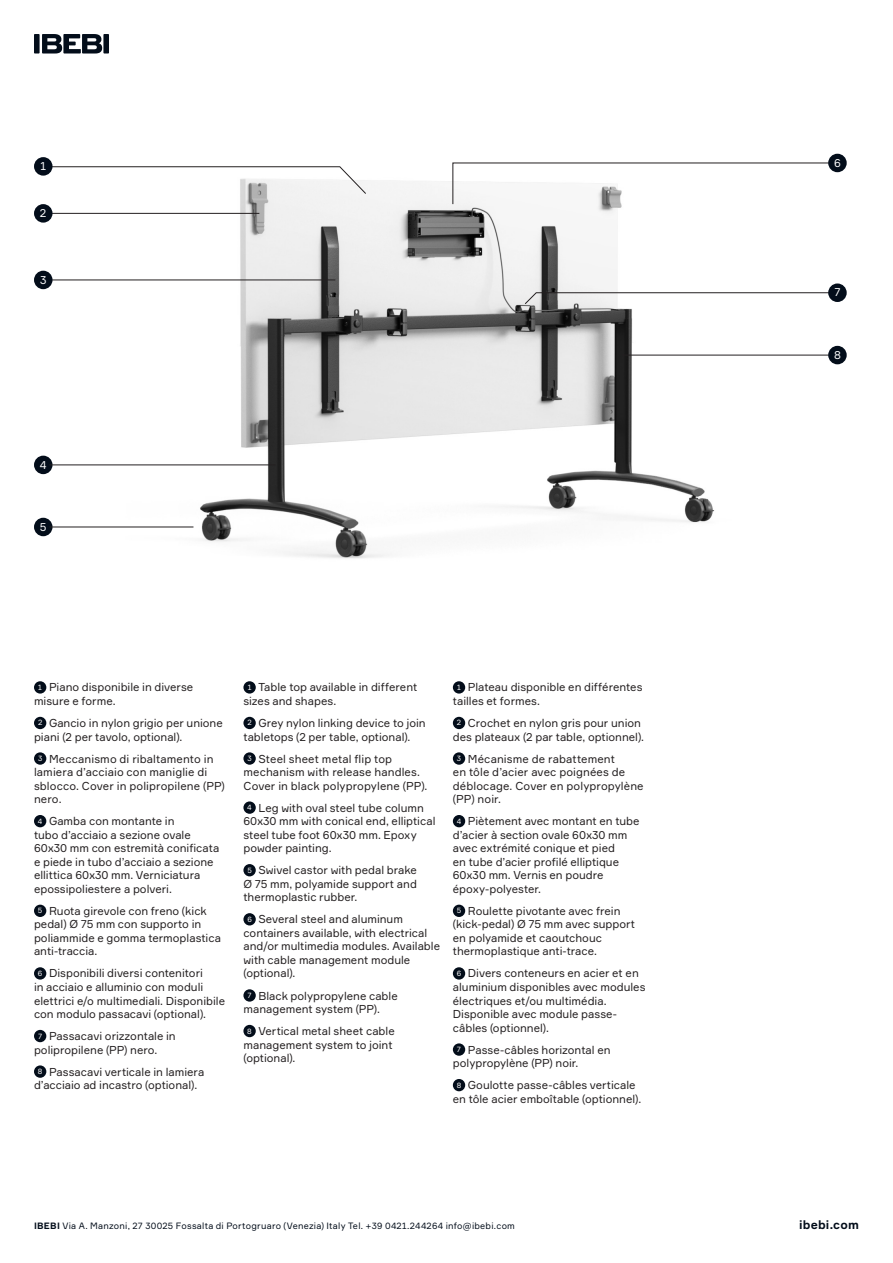
<style>
.page{position:relative;width:893px;height:1263px;background:#fff}
.page>*{position:absolute;margin:0;border:0;box-sizing:border-box;transform-origin:0 0}
.t1{font:700 12px "Formular";letter-spacing:.015em;color:#030d1a}
.t2{font:11.25px/13.5px "Formular";color:#231f20}
.t3{font:11.25px "Formular";color:#fff}
.t4{font:9px "Formular";letter-spacing:.025em;color:#030d1a}
.t5{font:7.5px "Formular";color:#fff}
.s1{font-weight:700}
</style>
<div class="page">
<img style="left:96px;top:180px;width:696px;height:379px">
<div style="left:34px;top:681px;width:12px;height:13px;background:#030d1a;border-radius:50%"></div>
<div style="left:34px;top:717px;width:12px;height:12px;background:#030d1a;border-radius:50%"></div>
<div style="left:34px;top:752px;width:12px;height:13px;background:#030d1a;border-radius:50%"></div>
<div style="left:34px;top:815px;width:12px;height:12px;background:#030d1a;border-radius:50%"></div>
<div style="left:34px;top:905px;width:12px;height:12px;background:#030d1a;border-radius:50%"></div>
<div style="left:34px;top:967px;width:12px;height:12px;background:#030d1a;border-radius:50%"></div>
<div style="left:34px;top:1030px;width:12px;height:12px;background:#030d1a;border-radius:50%"></div>
<div style="left:34px;top:1065px;width:12px;height:13px;background:#030d1a;border-radius:50%"></div>
<svg style="left:243px;top:681px;width:13px;height:13px"></svg>
<div style="left:243px;top:717px;width:13px;height:12px;background:#030d1a;border-radius:50%"></div>
<svg style="left:243px;top:752px;width:13px;height:13px"></svg>
<div style="left:243px;top:801px;width:13px;height:13px;background:#030d1a;border-radius:50%"></div>
<div style="left:243px;top:864px;width:13px;height:12px;background:#030d1a;border-radius:50%"></div>
<div style="left:243px;top:913px;width:13px;height:12px;background:#030d1a;border-radius:50%"></div>
<svg style="left:243px;top:989px;width:13px;height:13px"></svg>
<div style="left:243px;top:1025px;width:13px;height:12px;background:#030d1a;border-radius:50%"></div>
<div style="left:453px;top:681px;width:12px;height:13px;background:#030d1a;border-radius:50%"></div>
<div style="left:453px;top:717px;width:12px;height:12px;background:#030d1a;border-radius:50%"></div>
<div style="left:453px;top:752px;width:12px;height:13px;background:#030d1a;border-radius:50%"></div>
<div style="left:453px;top:815px;width:12px;height:12px;background:#030d1a;border-radius:50%"></div>
<div style="left:453px;top:905px;width:12px;height:12px;background:#030d1a;border-radius:50%"></div>
<div style="left:453px;top:967px;width:12px;height:12px;background:#030d1a;border-radius:50%"></div>
<div style="left:453px;top:1043px;width:12px;height:13px;background:#030d1a;border-radius:50%"></div>
<div style="left:453px;top:1079px;width:12px;height:12px;background:#030d1a;border-radius:50%"></div>
<hr style="left:49px;top:213px;width:210px;height:1px;background:#231f20">
<div style="left:34px;top:204px;width:19px;height:19px;background:#030d1a;border-radius:50%"></div>
<hr style="left:49px;top:280px;width:286px;height:1px;background:#231f20">
<div style="left:34px;top:271px;width:19px;height:18px;background:#030d1a;border-radius:50%"></div>
<div style="left:34px;top:518px;width:19px;height:18px;background:#030d1a;border-radius:50%"></div>
<hr style="left:49px;top:527px;width:144px;height:1px;background:#231f20">
<div style="left:34px;top:456px;width:19px;height:18px;background:#030d1a;border-radius:50%"></div>
<hr style="left:49px;top:464px;width:227px;height:1px;background:#231f20">
<svg style="left:524px;top:292px;width:310px;height:13px"></svg>
<div style="left:828px;top:283px;width:19px;height:19px;background:#030d1a;border-radius:50%"></div>
<svg style="left:452px;top:162px;width:385px;height:43px"></svg>
<div style="left:828px;top:154px;width:19px;height:18px;background:#030d1a;border-radius:50%"></div>
<hr style="left:622px;top:355px;width:214px;height:1px;background:#231f20">
<div style="left:828px;top:346px;width:19px;height:18px;background:#030d1a;border-radius:50%"></div>
<svg style="left:53px;top:166px;width:314px;height:29px"></svg>
<div style="left:34px;top:157px;width:19px;height:19px;background:#030d1a;border-radius:50%"></div>
<svg style="left:34px;top:34px;width:75px;height:20px"></svg>
<p class="t3" style="left:40px;top:159px;width:7px">1</p>
<p class="t3" style="left:40px;top:206px;width:8px">2</p>
<p class="t3" style="left:40px;top:273px;width:8px">3</p>
<p class="t3" style="left:40px;top:458px;width:8px">4</p>
<p class="t3" style="left:40px;top:520px;width:8px">5</p>
<p class="t2" style="left:34px;top:680px;width:161px;text-indent:15px">Piano disponibile in diverse misure e forme.</p>
<p class="t5" style="left:38px;top:718px;width:6px">2</p>
<p class="t5" style="left:38px;top:683px;width:5px">1</p>
<p class="t2" style="left:34px;top:716px;width:190px;text-indent:15px">Gancio in nylon grigio per unione piani (2 per tavolo, optional).</p>
<p class="t5" style="left:38px;top:754px;width:6px">3</p>
<p class="t2" style="left:34px;top:752px;width:192px;text-indent:15px">Meccanismo di ribaltamento in lamiera d’acciaio con maniglie di sblocco. Cover in polipropilene (PP) nero.</p>
<p class="t5" style="left:38px;top:816px;width:6px">4</p>
<p class="t2" style="left:34px;top:814px;width:187px;text-indent:15px">Gamba con montante in<br>tubo d’acciaio a sezione ovale<br>60x30 mm con estremità conificata e piede in tubo d’acciaio a sezione ellittica 60x30 mm. Verniciatura epossipoliestere a polveri.</p>
<p class="t5" style="left:38px;top:906px;width:6px">5</p>
<p class="t2" style="left:34px;top:904px;width:188px;text-indent:15px">Ruota girevole con freno (kick pedal) Ø 75 mm con supporto in poliammide e gomma termoplastica anti-traccia.</p>
<p class="t5" style="left:38px;top:969px;width:6px">6</p>
<p class="t2" style="left:34px;top:966px;width:193px;text-indent:15px">Disponibili diversi contenitori<br>in acciaio e alluminio con moduli elettrici e/o multimediali. Disponibile con modulo passacavi (optional).</p>
<p class="t5" style="left:38px;top:1031px;width:6px">7</p>
<p class="t2" style="left:34px;top:1029px;width:143px;text-indent:15px">Passacavi orizzontale in polipropilene (PP) nero.</p>
<p class="t5" style="left:38px;top:1067px;width:6px">8</p>
<p class="t2" style="left:34px;top:1065px;width:172px;text-indent:15px">Passacavi verticale in lamiera d’acciaio ad incastro (optional).</p>
<p class="t2" style="left:243px;top:680px;width:175px;text-indent:15px">Table top available in different sizes and shapes.</p>
<p class="t5" style="left:247px;top:718px;width:6px">2</p>
<p class="t5" style="left:248px;top:683px;width:5px">1</p>
<p class="t2" style="left:243px;top:716px;width:184px;text-indent:15px">Grey nylon linking device to join tabletops (2 per table, optional).</p>
<p class="t5" style="left:247px;top:754px;width:6px">3</p>
<p class="t2" style="left:243px;top:752px;width:186px;text-indent:15px">Steel sheet metal flip top mechanism with release handles.<br>Cover in black polypropylene (PP).</p>
<p class="t5" style="left:247px;top:803px;width:6px">4</p>
<p class="t2" style="left:243px;top:801px;width:194px;text-indent:15px">Leg with oval steel tube column<br>60x30 mm with conical end, elliptical steel tube foot 60x30 mm. Epoxy powder painting.</p>
<p class="t5" style="left:247px;top:865px;width:6px">5</p>
<p class="t2" style="left:243px;top:863px;width:175px;text-align:justify;text-indent:15px">Swivel castor with pedal brake Ø 75 mm, polyamide support and thermoplastic rubber.</p>
<p class="t5" style="left:247px;top:914px;width:6px">6</p>
<p class="t2" style="left:243px;top:912px;width:198px;text-indent:15px">Several steel and aluminum containers available, with electrical and/or multimedia modules. Available with cable management module (optional).</p>
<p class="t5" style="left:248px;top:991px;width:6px">7</p>
<p class="t2" style="left:243px;top:988px;width:156px;text-indent:15px">Black polypropylene cable management system (PP).</p>
<p class="t5" style="left:247px;top:1026px;width:6px">8</p>
<p class="t2" style="left:243px;top:1024px;width:153px;text-indent:15px">Vertical metal sheet cable management system to joint (optional).</p>
<p class="t2" style="left:453px;top:680px;width:191px;text-indent:15px">Plateau disponible en différentes tailles et formes.</p>
<p class="t5" style="left:457px;top:718px;width:6px">2</p>
<p class="t5" style="left:457px;top:683px;width:5px">1</p>
<p class="t2" style="left:453px;top:716px;width:193px;text-align:right">Crochet en nylon gris pour union des plateaux (2 par table, optionnel).</p>
<p class="t5" style="left:457px;top:754px;width:6px">3</p>
<p class="t2" style="left:453px;top:752px;width:192px;text-indent:15px">Mécanisme de rabattement<br>en tôle d’acier avec poignées de déblocage. Cover en polypropylène (PP) noir.</p>
<p class="t5" style="left:457px;top:816px;width:6px">4</p>
<p class="t2" style="left:453px;top:814px;width:188px;text-indent:15px">Piètement avec montant en tube d’acier à section ovale 60x30 mm avec extrémité conique et pied<br>en tube d’acier profilé elliptique<br>60x30 mm. Vernis en poudre époxy-polyester.</p>
<p class="t5" style="left:457px;top:906px;width:6px">5</p>
<p class="t2" style="left:453px;top:904px;width:184px;text-indent:15px">Roulette pivotante avec frein (kick-pedal) Ø 75 mm avec support en polyamide et caoutchouc thermoplastique anti-trace.</p>
<p class="t5" style="left:457px;top:969px;width:6px">6</p>
<p class="t2" style="left:453px;top:966px;width:194px;text-indent:15px">Divers conteneurs en acier et en aluminium disponibles avec modules électriques et/ou multimédia.<br>Disponible avec module passe&shy;câbles (optionnel).</p>
<p class="t5" style="left:457px;top:1045px;width:6px">7</p>
<p class="t2" style="left:453px;top:1043px;width:159px;text-indent:15px">Passe-câbles horizontal en polypropylène (PP) noir.</p>
<p class="t5" style="left:457px;top:1080px;width:6px">8</p>
<p class="t2" style="left:453px;top:1078px;width:190px;text-indent:15px">Goulotte passe-câbles verticale en tôle acier emboîtable (optionnel).</p>
<p class="t3" style="left:834px;top:156px;width:8px">6</p>
<p class="t3" style="left:834px;top:286px;width:8px">7</p>
<p class="t3" style="left:834px;top:348px;width:8px">8</p>
<p class="t4" style="left:34px;top:1220px;width:482px"><span class="s1">IBEBI</span> Via A. Manzoni, 27 30025 Fossalta di Portogruaro (Venezia) Italy Tel. +39 0421.244264 info@ibebi.com</p>
<p class="t1" style="left:799px;top:1217px;width:61px">ibebi.com</p>
</div>
